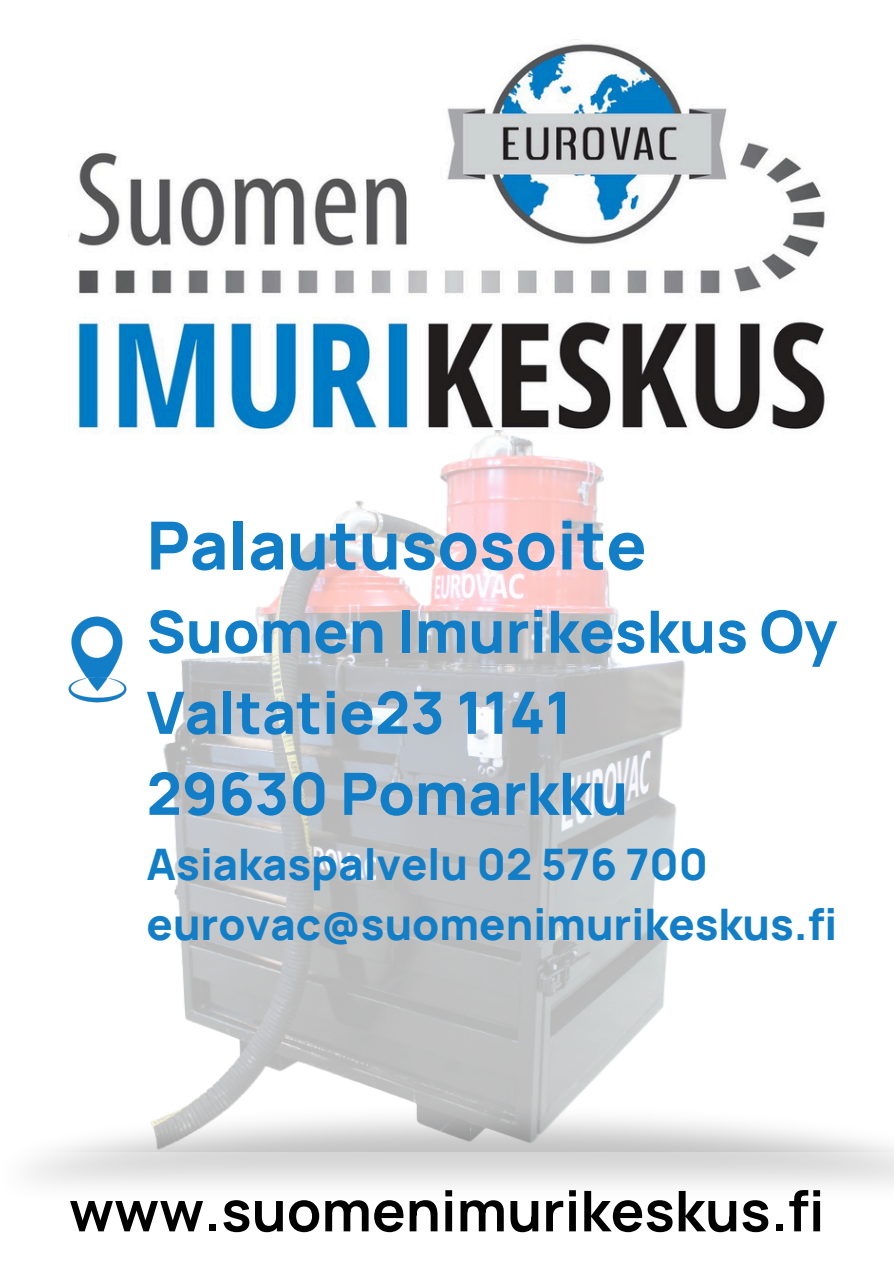
<style>
.page{position:relative;width:894px;height:1264px;background:#fff}
.page>*{position:absolute;margin:0;border:0;box-sizing:border-box;transform-origin:0 0}
.t1{font:800 66.45px "Manrope";color:#127ec7}
.t2{font:800 58.35px/81px "Manrope";color:#127ec7}
.t3{font:700 56.1px "Manrope";color:#000}
.t4{font:800 43.35px/59.7px "Manrope";color:#127ec7}
</style>
<div class="page">
<img style="left:78px;top:43px;width:747px;height:391px">
<svg style="left:13px;top:1152px;width:880px;height:42px"></svg>
<img style="left:146px;top:430px;width:547px;height:730px">
<img style="left:68px;top:616px;width:59px;height:87px">
<p class="t1" style="left:146px;top:498px;width:501px">Palautusosoite</p>
<p class="t2" style="left:146px;top:590px;width:692px">Suomen Imurikeskus Oy<br>Valtatie23 1141<br>29630 Pomarkku</p>
<p class="t4" style="left:146px;top:833px;width:692px">Asiakaspalvelu 02 576 700 eurovac@suomenimurikeskus.fi</p>
<p class="t3" style="left:69px;top:1171px;width:756px">www.suomenimurikeskus.fi</p>
</div>
